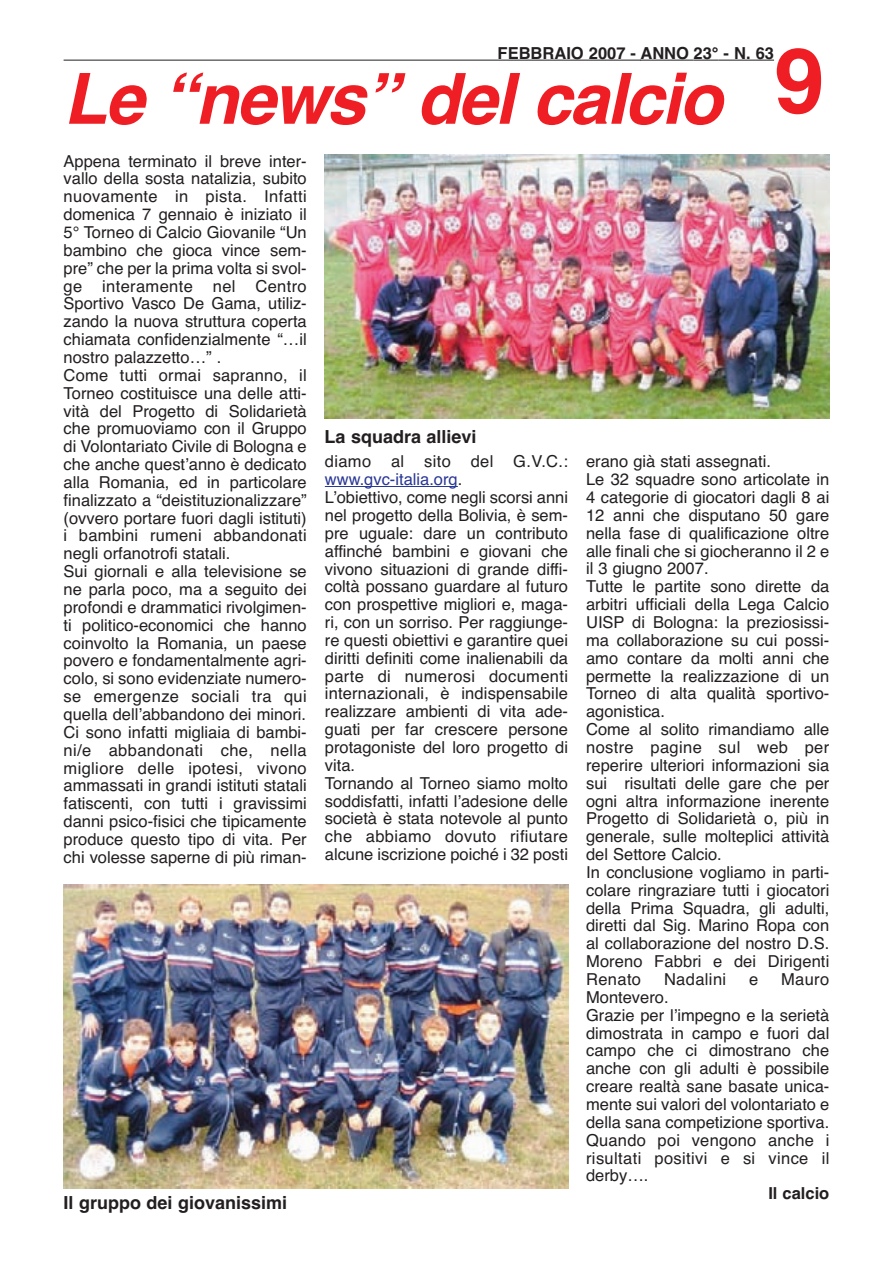
<style>
.page{position:relative;width:893px;height:1263px;background:#fff}
.page>*{position:absolute;margin:0;border:0;box-sizing:border-box;transform-origin:0 0}
.t1{font:700 90px "Helvetica";color:#ee1e24}
.t2{font:italic 700 70.5px "Helvetica";color:#ee1e24}
.t3{font:700 18px "Helvetica";color:#231f20}
.t4{font:16.5px/17.9px "Helvetica";color:#231f20}
.t5{font:700 16.5px "Helvetica";color:#231f20}
.t6{font:16.5px "Helvetica";letter-spacing:.02em;color:#231f20}
.s1{color:#293795}
</style>
<div class="page">
<hr style="left:64px;top:60px;width:577px;height:1px;background:#231f20">
<hr style="left:640px;top:60px;width:53px;height:1px;background:#231f20">
<svg style="left:693px;top:60px;width:25px;height:1px"></svg>
<hr style="left:718px;top:60px;width:56px;height:1px;background:#231f20">
<hr style="left:325px;top:486px;width:35px;height:1px;background:#293795">
<hr style="left:360px;top:486px;width:98px;height:1px;background:#293795">
<img style="left:324px;top:155px;width:505px;height:263px">
<img style="left:64px;top:884px;width:504px;height:304px">
<p class="t5" style="left:497px;top:47px;width:278px">FEBBRAIO 2007 - ANNO 23° - N. 63</p>
<h2 class="t2" style="left:64px;top:73px;width:674px">Le “news” delcalcio</h2>
<p class="t4" style="left:64px;top:153px;width:245px">Appena terminato il breve inter&shy;vallo della sosta natalizia, subito nuovamente in pista. Infatti domenica 7 gennaio è iniziato il<br>5° Torneo di Calcio Giovanile “Un bambino che gioca vince sem&shy;pre” che per la prima volta si svol&shy;ge interamente nel Centro<br>Sportivo Vasco De Gama, utiliz&shy;zando la nuova struttura coperta chiamata confidenzialmente “…il nostro palazzetto…” .<br>Come tutti ormai sapranno, il<br>Torneo costituisce una delle atti&shy;vità del Progetto di Solidarietà che promuoviamo con il Gruppo di Volontariato Civile di Bologna e che anche quest’anno è dedicato alla Romania, ed in particolare finalizzato a “deistituzionalizzare” (ovvero portare fuori dagli istituti) i bambini rumeni abbandonati negli orfanotrofi statali.<br>Sui giornali e alla televisione se ne parla poco, ma a seguito dei profondi e drammatici rivolgimen&shy;ti politico-economici che hanno coinvolto la Romania, un paese povero e fondamentalmente agri&shy;colo, si sono evidenziate numero&shy;se emergenze sociali tra qui quella dell’abbandono dei minori.<br>Ci sono infatti migliaia di bambi&shy;ni/e abbandonati che, nella migliore delle ipotesi, vivono ammassati in grandi istituti statali fatiscenti, con tutti i gravissimi danni psico-fisici che tipicamente produce questo tipo di vita. Per chi volesse saperne di più riman-</p>
<h1 class="t1" style="left:774px;top:48px;width:52px">9</h1>
<p class="t3" style="left:324px;top:430px;width:154px">La squadra allievi</p>
<p class="t4" style="left:325px;top:454px;width:245px">diamo al sito del G.V.C.: <span class="s1">www.gvc-italia.org</span>.<br>L’obiettivo, come negli scorsi anni nel progetto della Bolivia, è sem&shy;pre uguale: dare un contributo affinché bambini e giovani che vivono situazioni di grande diffi&shy;coltà possano guardare al futuro con prospettive migliori e, maga&shy;ri, con un sorriso. Per raggiunge&shy;re questi obiettivi e garantire quei diritti definiti come inalienabili da parte di numerosi documenti internazionali, è indispensabile realizzare ambienti di vita ade&shy;guati per far crescere persone protagoniste del loro progetto di vita.<br>Tornando al Torneo siamo molto soddisfatti, infatti l’adesione delle società è stata notevole al punto che abbiamo dovuto rifiutare alcune iscrizione poiché i 32 posti</p>
<p class="t4" style="left:586px;top:454px;width:245px">erano già stati assegnati.<br>Le 32 squadre sono articolate in<br>4 categorie di giocatori dagli 8 ai<br>12 anni che disputano 50 gare nella fase di qualificazione oltre alle finali che si giocheranno il 2 e il 3 giugno 2007.<br>Tutte le partite sono dirette da arbitri ufficiali della Lega Calcio<br>UISP di Bologna: la preziosissi&shy;ma collaborazione su cui possi&shy;amo contare da molti anni che permette la realizzazione di un<br>Torneo di alta qualità sportivo&shy;agonistica.<br>Come al solito rimandiamo alle nostre pagine sul web per reperire ulteriori informazioni sia sui risultati delle gare che per ogni altra informazione inerente<br>Progetto di Solidarietà o, più in generale, sulle molteplici attività del Settore Calcio.<br>In conclusione vogliamo in parti&shy;colare ringraziare tutti i giocatori della Prima Squadra, gli adulti, diretti dal Sig. Marino Ropa con al collaborazione del nostro D.S.<br>Moreno Fabbri e dei Dirigenti<br>Renato</p>
<p class="t6" style="left:664px;top:973px;width:64px">Nadalini</p>
<p class="t4" style="left:749px;top:972px;width:11px">e</p>
<p class="t4" style="left:781px;top:972px;width:50px">Mauro</p>
<p class="t4" style="left:586px;top:990px;width:245px">Montevero.<br>Grazie per l’impegno e la serietà dimostrata in campo e fuori dal campo che ci dimostrano che anche con gli adulti è possibile creare realtà sane basate unica&shy;mente sui valori del volontariato e della sana competizione sportiva.<br>Quando poi vengono anche i risultati positivi e si vince il derby….</p>
<p class="t5" style="left:768px;top:1187px;width:62px">Il calcio</p>
<p class="t3" style="left:64px;top:1196px;width:225px">Il gruppo dei giovanissimi</p>
</div>
